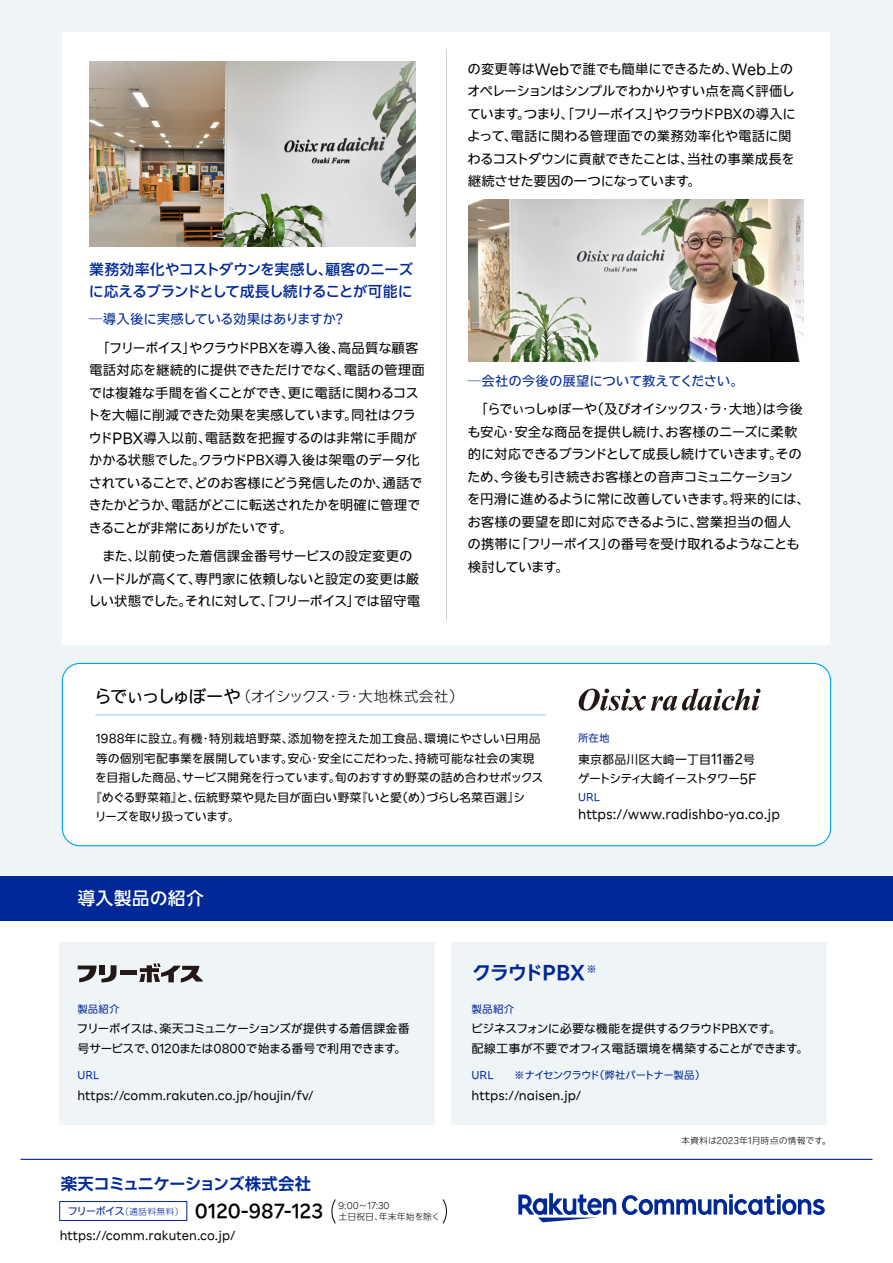
<style>
.page{position:relative;width:893px;height:1263px;background:#fff}
.page>*{position:absolute;margin:0;border:0;box-sizing:border-box;transform-origin:0 0}
.t1{font:700 19.5px "Rakuten Sans JP De";letter-spacing:-.07em;color:#002896}
.t2{font:500 18.6px "Rakuten Sans JP";letter-spacing:.01em;color:#000}
.t3{font:500 18px "Rakuten Sans JP";letter-spacing:.01em;color:#fff}
.t4{font:700 16.5px "Rakuten Sans JP De";letter-spacing:-.05em;color:#002896}
.t5{font:500 15px/22.5px "Rakuten Sans JP";letter-spacing:-.055em;color:#002896}
.t6{font:300 15px "Rakuten Sans JP";letter-spacing:-.055em;color:#000}
.t7{font:13.5px/22.5px "Rakuten Sans JP";letter-spacing:-.04em;color:#000}
.t8{font:13.5px/22.5px "Rakuten Sans JP";letter-spacing:-.02em;color:#000}
.t9{font:13.5px "Rakuten Sans JP";letter-spacing:-.025em;color:#002896}
.t10{font:12.75px "Rakuten Sans JP";letter-spacing:.01em;color:#000}
.t11{font:12px "Rakuten Sans JP";letter-spacing:.01em;color:#000}
.t12{font:12px/19.5px "Rakuten Sans JP";letter-spacing:-.05em;color:#000}
.t13{font:12px "Rakuten Sans JP";letter-spacing:-.02em;color:#000}
.t14{font:12px/19.5px "Rakuten Sans JP";letter-spacing:-.045em;color:#000}
.t15{font:12px "Rakuten Sans JP";letter-spacing:-.04em;color:#000}
.t16{font:12px "Rakuten Sans JP";letter-spacing:-.07em;color:#000}
.t17{font:10.5px "Rakuten Sans JP";letter-spacing:.01em;color:#002896}
.t18{font:10.5px "Rakuten Sans JP";letter-spacing:-.09em;color:#002896}
.t19{font:300 9px/10.9px "Rakuten Sans JP";letter-spacing:.005em;color:#000}
.s1{font-size:15px}
.s2{font-weight:400;font-size:18px}
.s3{font-size:13.5px}
.s4{font-weight:300;font-size:9px;color:#002896}
</style>
<div class="page">
<div style="left:0;top:0;width:893px;height:907px;background:#eff4f7"></div>
<div style="left:63px;top:33px;width:767px;height:612px;background:#fff"></div>
<hr style="left:446px;top:49px;width:1px;height:571px;background:#d1d1d1">
<img style="left:89px;top:62px;width:326px;height:184px">
<img style="left:469px;top:199px;width:335px;height:162px">
<div style="left:62px;top:663px;width:769px;height:183px;background:#fff"></div>
<div style="left:0;top:876px;width:893px;height:45px;background:#002896"></div>
<hr style="left:95px;top:715px;width:451px;height:1px;background:#00a0f0">
<div style="left:60px;top:942px;width:375px;height:183px;background:#eff4f7"></div>
<div style="left:451px;top:942px;width:375px;height:183px;background:#eff4f7"></div>
<svg style="left:518px;top:1193px;width:98px;height:29px"></svg>
<svg style="left:622px;top:1194px;width:203px;height:21px"></svg>
<hr style="left:20px;top:1159px;width:852px;height:1px;background:#002896">
<svg style="left:579px;top:689px;width:181px;height:22px"></svg>
<svg style="left:78px;top:965px;width:38px;height:17px"></svg>
<div style="left:100px;top:965px;width:5px;height:9px;background:#231815"></div>
<hr style="left:120px;top:970px;width:17px;height:4px;background:#231815">
<svg style="left:139px;top:963px;width:64px;height:19px"></svg>
<div style="left:59px;top:1201px;width:128px;height:20px;border:1px solid #002896"></div>
<svg style="left:331px;top:1199px;width:5px;height:25px"></svg>
<svg style="left:442px;top:1199px;width:5px;height:25px"></svg>
<p class="t5" style="left:89px;top:258px;width:326px">業務効率化やコストダウンを実感し、顧客のニーズに応えるブランドとして成長し続けることが可能に</p>
<p class="t9" style="left:89px;top:312px;width:258px">─導入後に実感している効果はありますか？</p>
<p class="t7" style="left:87px;top:337px;width:339px">　「フリーボイス」やクラウドPBXを導入後、高品質な顧客電話対応を継続的に提供できただけでなく、電話の管理面では複雑な手間を省くことができ、更に電話に関わるコストを大幅に削減できた効果を実感しています。同社はクラウド<span class="s1">PBX</span>導入以前、電話数を把握するのは非常に手間が</p>
<p class="t7" style="left:89px;top:449px;width:336px">かかる状態でした。クラウドPBX導入後は架電のデータ化されていることで、どのお客様にどう発信したのか、通話できたかどうか、電話がどこに転送されたかを明確に管理できることが非常にありがたいです。</p>
<p class="t8" style="left:88px;top:545px;width:334px">　また、以前使った着信課金番号サービスの設定変更のハードルが高くて、専門家に依頼しないと設定の変更は厳しい状態でした。それに対して、「フリーボイス」では留守電</p>
<p class="t7" style="left:467px;top:59px;width:330px">の変更等は<span class="s1">Web</span>で誰でも簡単にできるため、<span class="s1">Web</span>上のオペレーションはシンプルでわかりやすい点を高く評価しています。つまり、「フリーボイス」やクラウドPBXの導入によって、電話に関わる管理面での業務効率化や電話に関わるコストダウンに貢献できたことは、当社の事業成長を継続させた要因の一つになっています。</p>
<p class="t9" style="left:468px;top:373px;width:278px">─会社の今後の展望について教えてください。</p>
<p class="t7" style="left:467px;top:398px;width:344px">　「らでぃっしゅぼーや（及びオイシックス・ラ・大地）は今後も安心・安全な商品を提供し続け、お客様のニーズに柔軟的に対応できるブランドとして成長し続けていきます。そのため、今後も引き続きお客様との音声コミュニケーション<br>を円滑に進めるように常に改善していきます。将来的には、お客様の要望を即に対応できるように、営業担当の個人<br>の携帯に「フリーボイス」の番号を受け取れるようなことも検討しています。</p>
<p class="t6" style="left:94px;top:685px;width:371px"><span class="s2">らでぃっしゅぼーや</span>（オイシックス・ラ・大地株式会社）</p>
<p class="t11" style="left:96px;top:732px;width:446px">1988年に設立。有機・特別栽培野菜、添加物を控えた加工食品、環境にやさしい日用品</p>
<p class="t13" style="left:96px;top:752px;width:440px">等の個別宅配事業を展開しています。安心・安全にこだわった、持続可能な社会の実現</p>
<p class="t15" style="left:95px;top:771px;width:450px">を目指した商品、サービス開発を行っています。旬のおすすめ野菜の詰め合わせボックス</p>
<p class="t13" style="left:90px;top:791px;width:437px">『めぐる野菜箱』と、伝統野菜や見た目が面白い野菜『いと愛（め）づらし名菜百選』シ</p>
<p class="t16" style="left:95px;top:810px;width:147px">リーズを取り扱っています。</p>
<h3 class="t3" style="left:77px;top:888px;width:128px">導入製品の紹介</h3>
<p class="t17" style="left:578px;top:732px;width:33px">所在地</p>
<p class="t12" style="left:578px;top:750px;width:180px">東京都品川区大崎一丁目<span class="s3">11</span>番<span class="s3">2</span>号ゲートシティ大崎イーストタワー<span class="s3">5F</span></p>
<p class="t17" style="left:578px;top:791px;width:24px">URL</p>
<p class="t10" style="left:578px;top:807px;width:203px">https://www.radishbo-ya.co.jp</p>
<p class="t17" style="left:77px;top:1003px;width:44px">製品紹介</p>
<p class="t12" style="left:77px;top:1019px;width:335px">フリーボイスは、楽天コミュニケーションズが提供する着信課金番号サービスで、0120または0800で始まる番号で利用できます。</p>
<p class="t17" style="left:77px;top:1069px;width:24px">URL</p>
<p class="t11" style="left:77px;top:1089px;width:238px">https://comm.rakuten.co.jp/houjin/fv/</p>
<p class="t4" style="left:61px;top:1174px;width:252px">楽天コミュニケーションズ株式会社</p>
<h2 class="t2" style="left:67px;top:1200px;width:257px"><sup>フリーボイス</sup><span class="s4">（通話料無料）</span> 0120-987-123</h2>
<p class="t19" style="left:338px;top:1200px;width:104px">9:00～17:30<br>土日祝日、年末年始を除く</p>
<p class="t11" style="left:60px;top:1229px;width:177px">https://comm.rakuten.co.jp/</p>
<h1 class="t1" style="left:472px;top:961px;width:127px">クラウドPBX <sup>※</sup></h1>
<p class="t17" style="left:471px;top:1003px;width:45px">製品紹介</p>
<p class="t14" style="left:471px;top:1019px;width:339px">ビジネスフォンに必要な機能を提供するクラウドPBXです。<br>配線工事が不要でオフィス電話環境を構築することができます。</p>
<p class="t17" style="left:471px;top:1069px;width:24px">URL</p>
<p class="t11" style="left:471px;top:1089px;width:111px">https://naisen.jp/</p>
<p class="t19" style="left:681px;top:1135px;width:151px">本資料は2023年1月時点の情報です。</p>
<p class="t18" style="left:514px;top:1069px;width:193px">※ナイセンクラウド（弊社パートナー製品）</p>
</div>
